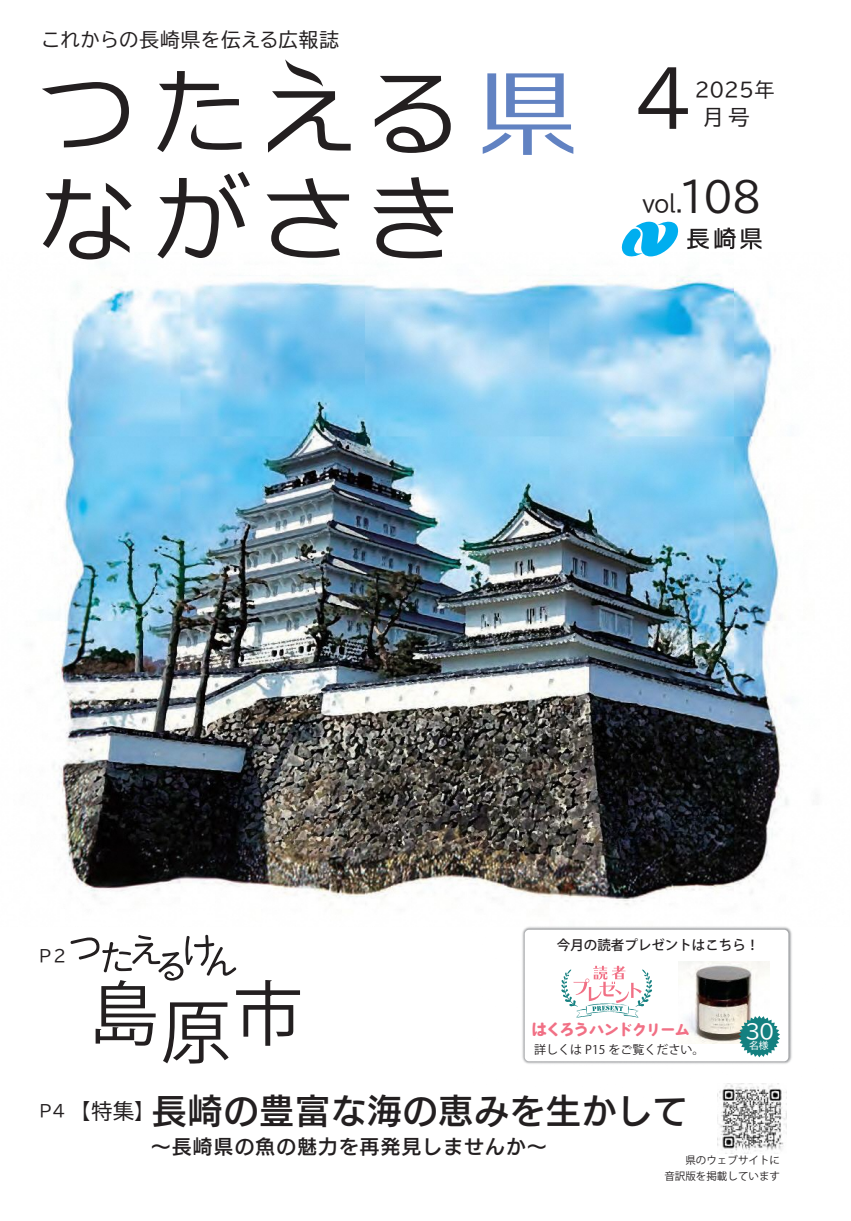
<style>
.page{position:relative;width:851px;height:1221px;background:#fff}
.page>*{position:absolute;margin:0;border:0;box-sizing:border-box;transform-origin:0 0}
.t1{font:75.45px "TBUD Go Std";color:#231f20}
.t2{font:70.2px "Koz Go Pr 6 N";color:#231f20}
.t3{font:34.5px "UD Kakugo Large Pr 6 N DB";letter-spacing:.035em;color:#231f20}
.t4{font:22.5px "TBUD Go Std";color:#231f20}
.t5{font:21px "TBUD Go Std";color:#231f20}
.t6{font:19.95px "TBUD Go Std";color:#fff}
.t7{font:19.5px "TBUD Go Std";letter-spacing:.02em;color:#231f20}
.t8{font:19.5px "UD Kakugo Large Pr 6 N DB";letter-spacing:.07em;color:#231f20}
.t9{font:16.5px "TBUD Go Std";color:#231f20}
.t10{font:700 15px "VDL V7 Maru Gothic Extra";letter-spacing:-.04em;color:#f17085}
.t11{font:500 13.5px "Koz Go Pr 6 N";color:#231f20}
.t12{font:12px "Koz Go Pr 6 N";color:#231f20}
.t13{font:10.5px/16.5px "Koz Go Pr 6 N";color:#231f20;text-align:right}
.t14{font:9.6px "TBUD Go Std";color:#fff}
.s1{font-size:40.5px}
.s2{font-family:"TBUD Go Std";font-size:21px}
</style>
<div class="page">
<img style="left:53px;top:258px;width:735px;height:640px">
<img style="left:469px;top:874px;width:323px;height:242px">
<div style="left:524px;top:929px;width:264px;height:132px;background:#fff;border-radius:4px"></div>
<img style="left:678px;top:961px;width:91px;height:82px">
<svg style="left:738px;top:1015px;width:41px;height:42px"></svg>
<svg style="left:42px;top:82px;width:87px;height:65px"></svg>
<svg style="left:157px;top:71px;width:84px;height:81px"></svg>
<svg style="left:268px;top:59px;width:82px;height:94px"></svg>
<svg style="left:374px;top:76px;width:76px;height:77px"></svg>
<svg style="left:482px;top:73px;width:91px;height:82px"></svg>
<svg style="left:43px;top:179px;width:89px;height:80px"></svg>
<svg style="left:157px;top:172px;width:93px;height:86px"></svg>
<svg style="left:266px;top:178px;width:83px;height:80px"></svg>
<svg style="left:373px;top:177px;width:80px;height:81px"></svg>
<svg style="left:687px;top:229px;width:21px;height:20px"></svg>
<svg style="left:714px;top:227px;width:47px;height:22px"></svg>
<svg style="left:621px;top:221px;width:58px;height:36px"></svg>
<img style="left:717px;top:1083px;width:69px;height:70px">
<svg style="left:561px;top:965px;width:91px;height:53px"></svg>
<svg style="left:70px;top:934px;width:166px;height:46px"></svg>
<p class="t7" style="left:41px;top:24px;width:299px">これからの長崎県を伝える広報誌</p>
<h1 class="t1" style="left:635px;top:37px;width:59px">4</h1>
<p class="t7" style="left:694px;top:73px;width:81px">2025年</p>
<p class="t5" style="left:702px;top:99px;width:48px">月号</p>
<p class="t4" style="left:642px;top:185px;width:121px">vol.<span class="s1">108</span></p>
<p class="t9" style="left:39px;top:941px;width:30px">P２</p>
<h2 class="t2" style="left:89px;top:974px;width:216px">島原市</h2>
<p class="t11" style="left:556px;top:937px;width:204px">今月の読者プレゼントはこちら！</p>
<p class="t10" style="left:531px;top:1019px;width:159px">はくろうハンドクリーム</p>
<p class="t12" style="left:534px;top:1042px;width:172px">詳しくは P15 をご覧ください。</p>
<p class="t6" style="left:745px;top:1015px;width:31px">30</p>
<p class="t14" style="left:749px;top:1037px;width:21px">名様</p>
<p class="t3" style="left:40px;top:1091px;width:649px"><sup>P4</sup> <span class="s2">【特集】</span>長崎の豊富な海の恵みを生かして</p>
<p class="t8" style="left:151px;top:1135px;width:397px">～長崎県の魚の魅力を再発見しませんか～</p>
<p class="t13" style="left:664px;top:1151px;width:117px">県のウェブサイトに<br>音訳版を掲載しています</p>
</div>
